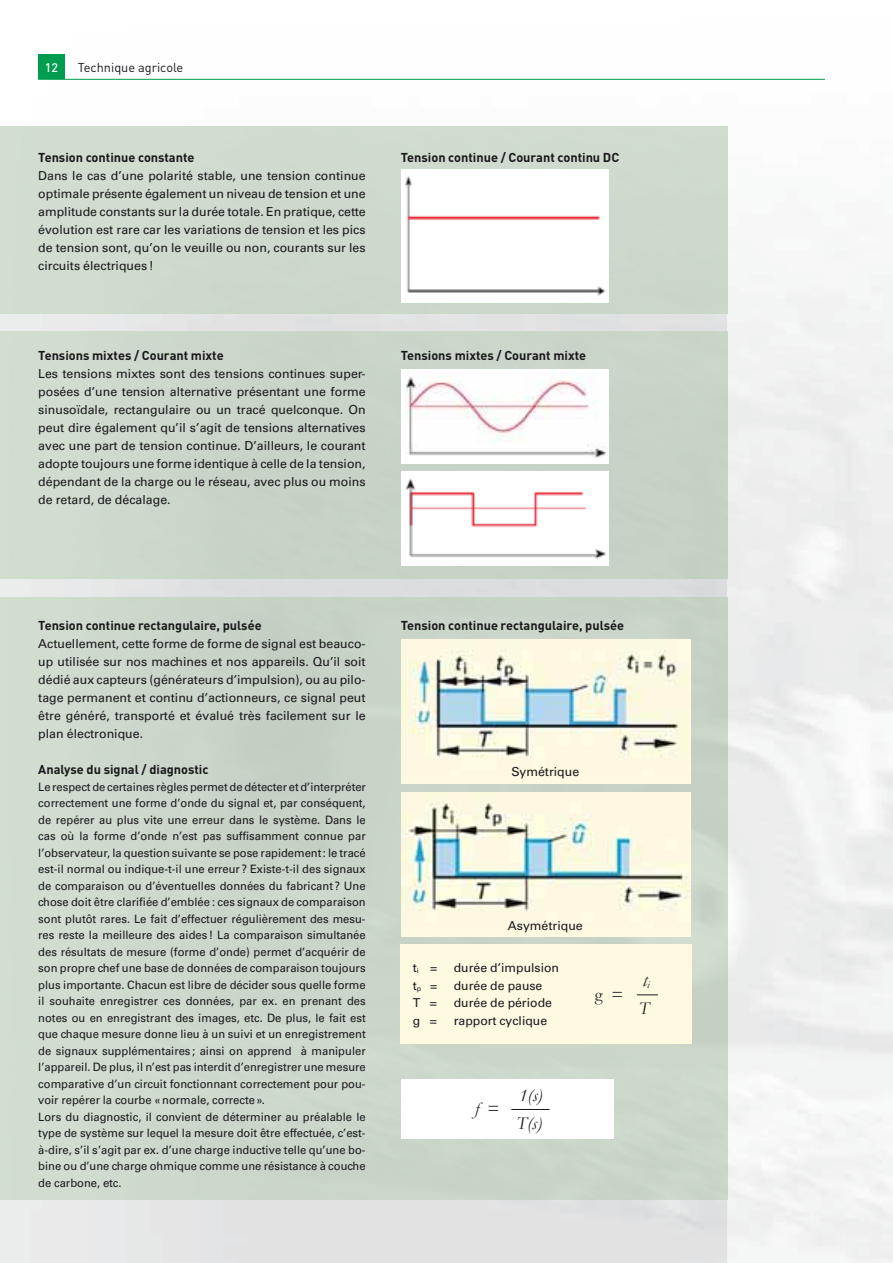
<style>
.page{position:relative;width:893px;height:1263px;background:#fff}
.page>*{position:absolute;margin:0;border:0;box-sizing:border-box;transform-origin:0 0}
.t1{font:italic 18px/28.5px "Garamond";color:#1a171c}
.t2{font:18px "Garamond";color:#1a171c}
.t3{font:italic 17.85px/28.2px "Garamond";color:#1a171c}
.t4{font:17.85px "Garamond";color:#1a171c}
.t5{font:700 12.75px "DIN";color:#1a171c}
.t6{font:12.75px "DIN";color:#1a171c}
.t7{font:12.3px/18px "Univers";color:#1a171c;text-align:justify}
.t8{font:500 12.3px "DIN";color:#fff}
.t9{font:11.55px/16.5px "Univers";color:#1a171c}
.s1{font-style:italic}
</style>
<div class="page">
<img style="left:684px;top:78px;width:209px;height:711px">
<div style="left:38px;top:54px;width:27px;height:25px;background:#009d4e"></div>
<hr style="left:38px;top:79px;width:787px;height:1px;background:#009d4e">
<img style="left:406px;top:176px;width:199px;height:120px">
<img style="left:406px;top:372px;width:199px;height:86px">
<img style="left:406px;top:479px;width:199px;height:80px">
<div style="left:401px;top:639px;width:289px;height:145px;background:#fefae2"></div>
<img style="left:406px;top:650px;width:272px;height:107px">
<div style="left:401px;top:792px;width:289px;height:144px;background:#fefae2"></div>
<img style="left:401px;top:802px;width:288px;height:109px">
<div style="left:400px;top:944px;width:291px;height:100px;background:#fefae2"></div>
<svg style="left:637px;top:994px;width:21px;height:1px"></svg>
<hr style="left:511px;top:1109px;width:39px;height:1px;background:#1a171c">
<p class="t8" style="left:45px;top:63px;width:15px">12</p>
<p class="t6" style="left:78px;top:63px;width:107px">Technique agricole</p>
<p class="t5" style="left:38px;top:153px;width:158px">Tension continue constante</p>
<p class="t7" style="left:38px;top:168px;width:329px">Dans le cas d’une polarité stable, une tension continue optimale présente également un niveau de tension et une amplitude constants sur la durée totale. En pratique, cette évolution est rare car les variations de tension et les pics de tension sont, qu’on le veuille ou non, courants sur les circuits électriques !</p>
<p class="t5" style="left:38px;top:351px;width:187px">Tensions mixtes / Courant mixte</p>
<p class="t7" style="left:38px;top:366px;width:329px">Les tensions mixtes sont des tensions continues super&shy;posées d’une tension alternative présentant une forme sinusoïdale, rectangulaire ou un tracé quelconque. On peut dire également qu’il s’agit de tensions alternatives avec une part de tension continue. D’ailleurs, le courant adopte toujours une forme identique à celle de la tension, dépendant de la charge ou le réseau, avec plus ou moins de retard, de décalage.</p>
<p class="t5" style="left:401px;top:153px;width:220px">Tension continue / Courant continu DC</p>
<p class="t5" style="left:401px;top:351px;width:187px">Tensions mixtes / Courant mixte</p>
<p class="t5" style="left:38px;top:621px;width:225px">Tension continue rectangulaire, pulsée</p>
<p class="t7" style="left:38px;top:636px;width:329px">Actuellement, cette forme de forme de signal est beauco&shy;up utilisée sur nos machines et nos appareils. Qu’il soit dédié aux capteurs (générateurs d’impulsion), ou au pilo&shy;tage permanent et continu d’actionneurs, ce signal peut être généré, transporté et évalué très facilement sur le plan électronique.</p>
<p class="t5" style="left:38px;top:765px;width:172px">Analyse du signal / diagnostic</p>
<p class="t9" style="left:38px;top:779px;width:329px">Le respect de certaines règles permet de détecter et d’interpréter correctement une forme d’onde du signal et, par conséquent, de repérer au plus vite une erreur dans le système. Dans le cas où la forme d’onde n’est pas suffisamment connue par l’observateur, la question suivante se pose rapidement : le tracé est-il normal ou indique-t-il une erreur ? Existe-t-il des signaux de comparaison ou d’éventuelles données du fabricant ? Une chose doit être clarifiée d’emblée : ces signaux de comparaison sont plutôt rares. Le fait d’effectuer régulièrement des mesu&shy;res reste la meilleure des aides ! La comparaison simultanée des résultats de mesure (forme d’onde) permet d’acquérir de son propre chef une base de données de comparaison toujours plus importante. Chacun est libre de décider sous quelle forme il souhaite enregistrer ces données, par ex. en prenant des notes ou en enregistrant des images, etc. De plus, le fait est que chaque mesure donne lieu à un suivi et un enregistrement de signaux supplémentaires ; ainsi on apprend à manipuler l’appareil. De plus, il n’est pas interdit d’enregistrer une mesure comparative d’un circuit fonctionnant correctement pour pou&shy;voir repérer la courbe « normale, correcte ».<br>Lors du diagnostic, il convient de déterminer au préalable le type de système sur lequel la mesure doit être effectuée, c’est&shy;à-dire, s’il s’agit par ex. d’une charge inductive telle qu’une bo&shy;bine ou d’une charge ohmique comme une résistance à couche de carbone, etc.</p>
<p class="t5" style="left:401px;top:621px;width:225px">Tension continue rectangulaire, pulsée</p>
<p class="t7" style="left:511px;top:764px;width:69px">Symétrique</p>
<p class="t7" style="left:508px;top:918px;width:76px">Asymétrique</p>
<p class="t7" style="left:413px;top:959px;width:26px">t<sub>i</sub> =</p>
<p class="t7" style="left:454px;top:959px;width:107px">durée d’impulsion</p>
<p class="t7" style="left:413px;top:977px;width:26px">t<sub>p</sub> =</p>
<p class="t7" style="left:454px;top:977px;width:90px">durée de pause</p>
<p class="t7" style="left:413px;top:995px;width:26px">T =</p>
<p class="t7" style="left:454px;top:995px;width:100px">durée de période</p>
<p class="t7" style="left:413px;top:1013px;width:26px">g =</p>
<p class="t7" style="left:454px;top:1013px;width:95px">rapport cyclique</p>
<h2 class="t4" style="left:595px;top:984px;width:29px">g <span class="s1">=</span></h2>
<h2 class="t3" style="left:639px;top:967px;width:12px">t<sub>i<br></sub>T</h2>
<h1 class="t2" style="left:472px;top:1099px;width:29px">ƒ <span class="s1">=</span></h1>
<h1 class="t1" style="left:517px;top:1081px;width:27px">1(s)<br>T(s)</h1>
</div>
